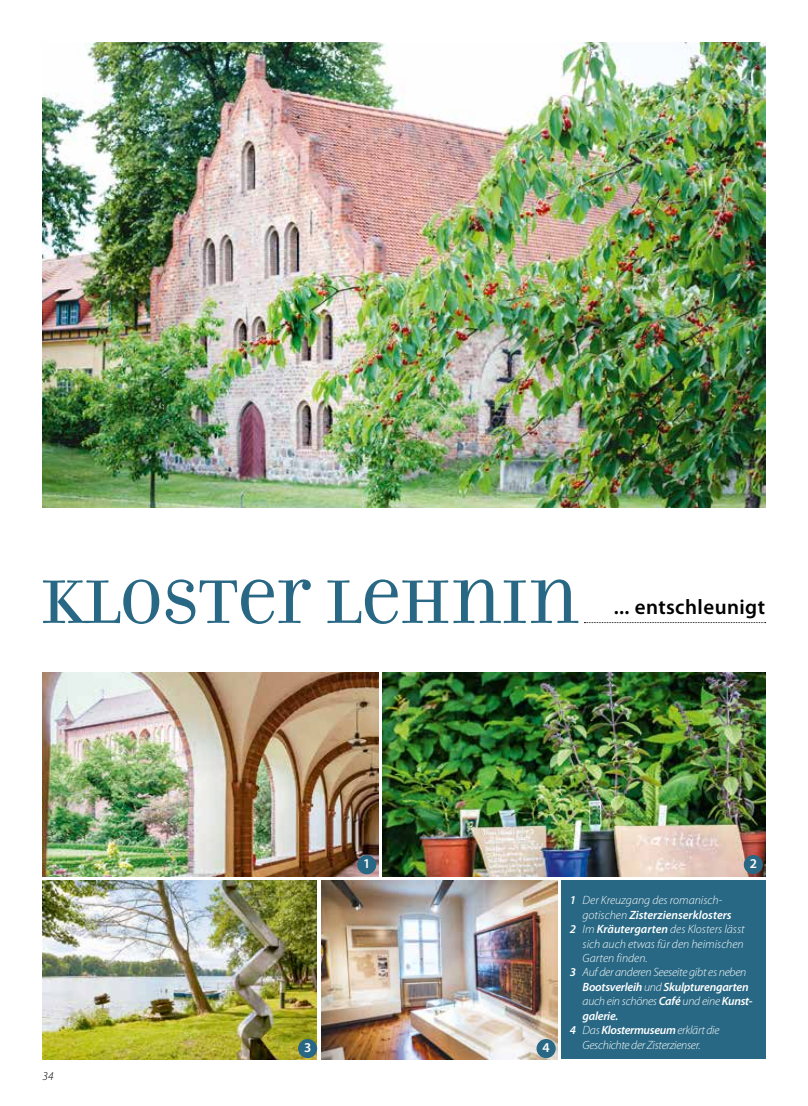
<style>
.page{position:relative;width:808px;height:1106px;background:#fff}
.page>*{position:absolute;margin:0;border:0;box-sizing:border-box;transform-origin:0 0}
.t1{font:66px "Filosofia Unicase";color:#286884}
.t2{font:600 21px "Myriad Pro";letter-spacing:.02em;color:#000}
.t3{font:600 13.5px "Myriad Pro";color:#fff}
.t4{font:italic 300 12px "Myriad Pro";letter-spacing:-.01em;color:#fff}
.t5{font:italic 600 12px "Myriad Pro";letter-spacing:-.02em;color:#fff}
.t6{font:italic 600 12px "Myriad Pro";color:#fff}
.t7{font:italic 300 12px "Myriad Pro";color:#000}
.s1{font-weight:600}
.s2{font-weight:300}
</style>
<div class="page">
<div style="left:561px;top:880px;width:204px;height:179px;background:#286884"></div>
<svg style="left:584px;top:622px;width:182px;height:1px"></svg>
<img style="left:43px;top:43px;width:722px;height:464px">
<img style="left:321px;top:880px;width:236px;height:179px">
<img style="left:43px;top:672px;width:335px;height:204px">
<img style="left:383px;top:672px;width:382px;height:204px">
<div style="left:357px;top:855px;width:19px;height:19px;background:#286884;border-radius:50%"></div>
<div style="left:744px;top:855px;width:19px;height:19px;background:#286884;border-radius:50%"></div>
<div style="left:536px;top:1039px;width:20px;height:19px;background:#286884;border-radius:50%"></div>
<img style="left:43px;top:880px;width:274px;height:179px">
<div style="left:298px;top:1039px;width:19px;height:19px;background:#286884;border-radius:50%"></div>
<h1 class="t1" style="left:40px;top:562px;width:540px">KLOSTER LEHNIN</h1>
<h2 class="t2" style="left:614px;top:595px;width:153px">... entschleunigt</h2>
<p class="t3" style="left:363px;top:856px;width:9px">1</p>
<p class="t3" style="left:750px;top:856px;width:9px">2</p>
<p class="t7" style="left:43px;top:1070px;width:13px">34</p>
<p class="t3" style="left:304px;top:1040px;width:9px">3</p>
<p class="t3" style="left:542px;top:1040px;width:9px">4</p>
<p class="t4" style="left:570px;top:894px;width:154px"><span class="s1">1</span> Der Kreuzgang des romanisch-</p>
<p class="t6" style="left:583px;top:908px;width:151px"><span class="s2">gotischen</span> Zisterzienserklosters</p>
<p class="t4" style="left:570px;top:922px;width:176px"><span class="s1">2</span> Im <span class="s1">Kräutergarten</span> des Klosters lässt</p>
<p class="t4" style="left:583px;top:937px;width:163px">sich auch etwas für den heimischen</p>
<p class="t4" style="left:583px;top:951px;width:67px">Garten finden.</p>
<p class="t4" style="left:570px;top:966px;width:178px"><span class="s1">3</span> Auf der anderen Seeseite gibt es neben</p>
<p class="t5" style="left:583px;top:980px;width:167px">Bootsverleih <span class="s2">und</span> Skulpturengarten</p>
<p class="t4" style="left:583px;top:994px;width:172px">auch ein schönes <span class="s1">Café</span> und eine <span class="s1">Kunst-</span></p>
<p class="t5" style="left:583px;top:1009px;width:37px">galerie.</p>
<p class="t5" style="left:570px;top:1023px;width:151px">4 <span class="s2">Das</span> Klostermuseum <span class="s2">erklärt die</span></p>
<p class="t4" style="left:583px;top:1038px;width:120px">Geschichte der Zisterzienser.</p>
</div>
